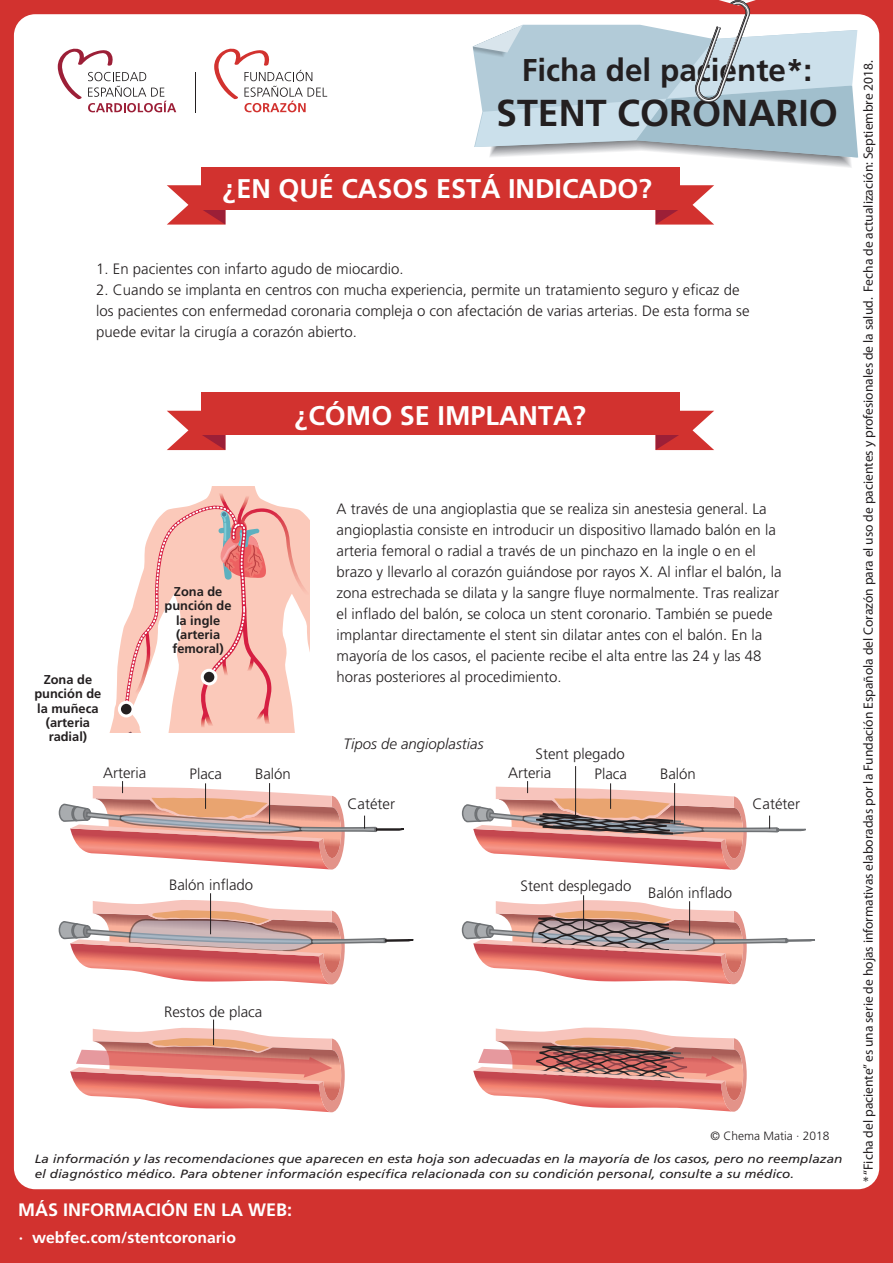
<style>
.page{position:relative;width:893px;height:1263px;background:#d2322f}
.page>*{position:absolute;margin:0;border:0;box-sizing:border-box;transform-origin:0 0}
.t1{font:700 37.5px "Frutiger";color:#231f20}
.t2{font:700 31.5px "Frutiger";color:#231f20}
.t3{font:700 27px "Frutiger";color:#fff}
.t4{font:700 18px "Frutiger";color:#fff}
.t5{font:700 15.75px "Frutiger";color:#fff}
.t6{font:300 15px/21px "Frutiger";color:#231f20}
.t7{font:italic 300 15px "Frutiger";color:#231f20}
.t8{font:13.5px "Myriad Pro";color:#231f20}
.t9{font:700 12.9px/14.2px "Frutiger";color:#231f20;text-align:center}
.t10{font:italic 12px/14.4px "Frutiger";color:#231f20;scale:1.13 1}
.t11{font:300 12px "Frutiger";color:#231f20}
</style>
<div class="page">
<div style="left:14px;top:14px;width:865px;height:1175px;background:#fff;border-radius:21px"></div>
<svg style="left:214px;top:48px;width:113px;height:64px"></svg>
<hr style="left:195px;top:72px;width:1px;height:40px;background:#231f20">
<svg style="left:58px;top:48px;width:118px;height:64px"></svg>
<svg style="left:473px;top:0;width:385px;height:159px"></svg>
<svg style="left:167px;top:185px;width:58px;height:40px"></svg>
<svg style="left:656px;top:185px;width:58px;height:40px"></svg>
<div style="left:201px;top:167px;width:479px;height:42px;background:#d2322f"></div>
<svg style="left:167px;top:411px;width:58px;height:39px"></svg>
<svg style="left:656px;top:411px;width:58px;height:39px"></svg>
<div style="left:201px;top:392px;width:479px;height:43px;background:#d2322f"></div>
<svg style="left:110px;top:519px;width:200px;height:213px"></svg>
<svg style="left:121px;top:486px;width:188px;height:246px"></svg>
<div style="left:202px;top:670px;width:14px;height:14px;background:#231f20;border-radius:50%"></div>
<div style="left:201px;top:669px;width:16px;height:16px;border:3px solid #fff;border-radius:50%"></div>
<div style="left:119px;top:702px;width:14px;height:14px;background:#231f20;border-radius:50%"></div>
<div style="left:118px;top:701px;width:17px;height:16px;border:3px solid #fff;border-radius:50%"></div>
<svg style="left:58px;top:900px;width:356px;height:84px"></svg>
<svg style="left:461px;top:900px;width:354px;height:84px"></svg>
<svg style="left:473px;top:1027px;width:274px;height:85px"></svg>
<svg style="left:70px;top:1019px;width:275px;height:93px"></svg>
<hr style="left:210px;top:893px;width:1px;height:41px;background:#231f20">
<hr style="left:689px;top:901px;width:1px;height:34px;background:#231f20">
<svg style="left:58px;top:781px;width:346px;height:88px"></svg>
<hr style="left:575px;top:766px;width:1px;height:52px;background:#231f20">
<hr style="left:583px;top:895px;width:1px;height:35px;background:#231f20">
<svg style="left:461px;top:781px;width:345px;height:89px"></svg>
<h2 class="t2" style="left:522px;top:51px;width:292px">Ficha del paciente*:</h2>
<h1 class="t1" style="left:496px;top:91px;width:343px">STENT CORONARIO</h1>
<h3 class="t3" style="left:223px;top:173px;width:431px">¿EN QUÉ CASOS ESTÁ INDICADO?</h3>
<p class="t6" style="left:96px;top:258px;width:309px">1. En pacientes con infarto agudo de miocardio.</p>
<p class="t6" style="left:96px;top:279px;width:655px">2. Cuando se implanta en centros con mucha experiencia, permite un tratamiento seguro y eficaz de los pacientes con enfermedad coronaria compleja o con afectación de varias arterias. De esta forma se puede evitar la cirugía a corazón abierto.</p>
<p class="t9" style="left:34px;top:672px;width:68px">Zona de punción de la muñeca (arteria radial)</p>
<p class="t9" style="left:165px;top:585px;width:68px">Zona de punción de la ingle (arteria femoral)</p>
<h3 class="t3" style="left:295px;top:400px;width:293px">¿CÓMO SE IMPLANTA?</h3>
<p class="t6" style="left:337px;top:498px;width:447px">A través de una angioplastia que se realiza sin anestesia general. La angioplastia consiste en introducir un dispositivo llamado balón en la arteria femoral o radial a través de un pinchazo en la ingle o en el brazo y llevarlo al corazón guiándose por rayos X. Al inflar el balón, la zona estrechada se dilata y la sangre fluye normalmente. Tras realizar el inflado del balón, se coloca un stent coronario. También se puede implantar directamente el stent sin dilatar antes con el balón. En la mayoría de los casos, el paciente recibe el alta entre las 24 y las 48 horas posteriores al procedimiento.</p>
<p class="t7" style="left:344px;top:735px;width:142px">Tipos de angioplastias</p>
<p class="t6" style="left:536px;top:744px;width:91px">Stent plegado</p>
<p class="t6" style="left:103px;top:762px;width:45px">Arteria</p>
<p class="t6" style="left:190px;top:764px;width:34px">Placa</p>
<p class="t6" style="left:255px;top:764px;width:37px">Balón</p>
<p class="t6" style="left:169px;top:875px;width:86px">Balón inflado</p>
<p class="t6" style="left:164px;top:1001px;width:100px">Restos de placa</p>
<p class="t6" style="left:348px;top:794px;width:49px">Catéter</p>
<p class="t6" style="left:508px;top:762px;width:45px">Arteria</p>
<p class="t6" style="left:595px;top:764px;width:34px">Placa</p>
<p class="t6" style="left:660px;top:764px;width:37px">Balón</p>
<p class="t6" style="left:753px;top:794px;width:49px">Catéter</p>
<p class="t6" style="left:521px;top:876px;width:112px">Stent desplegado</p>
<p class="t6" style="left:648px;top:883px;width:86px">Balón inflado</p>
<p class="t11" style="left:711px;top:1129px;width:120px">© Chema Matia · 2018</p>
<p class="t10" style="left:35px;top:1152px;width:716px">La información y las recomendaciones que aparecen en esta hoja son adecuadas en la mayoría de los casos, pero no reemplazan el diagnóstico médico. Para obtener información específica relacionada con su condición personal, consulte a su médico.</p>
<p class="t4" style="left:18px;top:1199px;width:276px">MÁS INFORMACIÓN EN LA WEB:</p>
<p class="t5" style="left:19px;top:1228px;width:219px">· webfec.com/stentcoronario</p>
<p class="t8" style="left:860px;top:1182px;width:1123px;rotate:-90deg">* “Ficha del paciente” es una serie de hojas informativas elaboradas por la Fundación Española del Corazón para el uso de pacientes y profesionales de la salud. Fecha de actualización: Septiembre 2018.</p>
</div>
